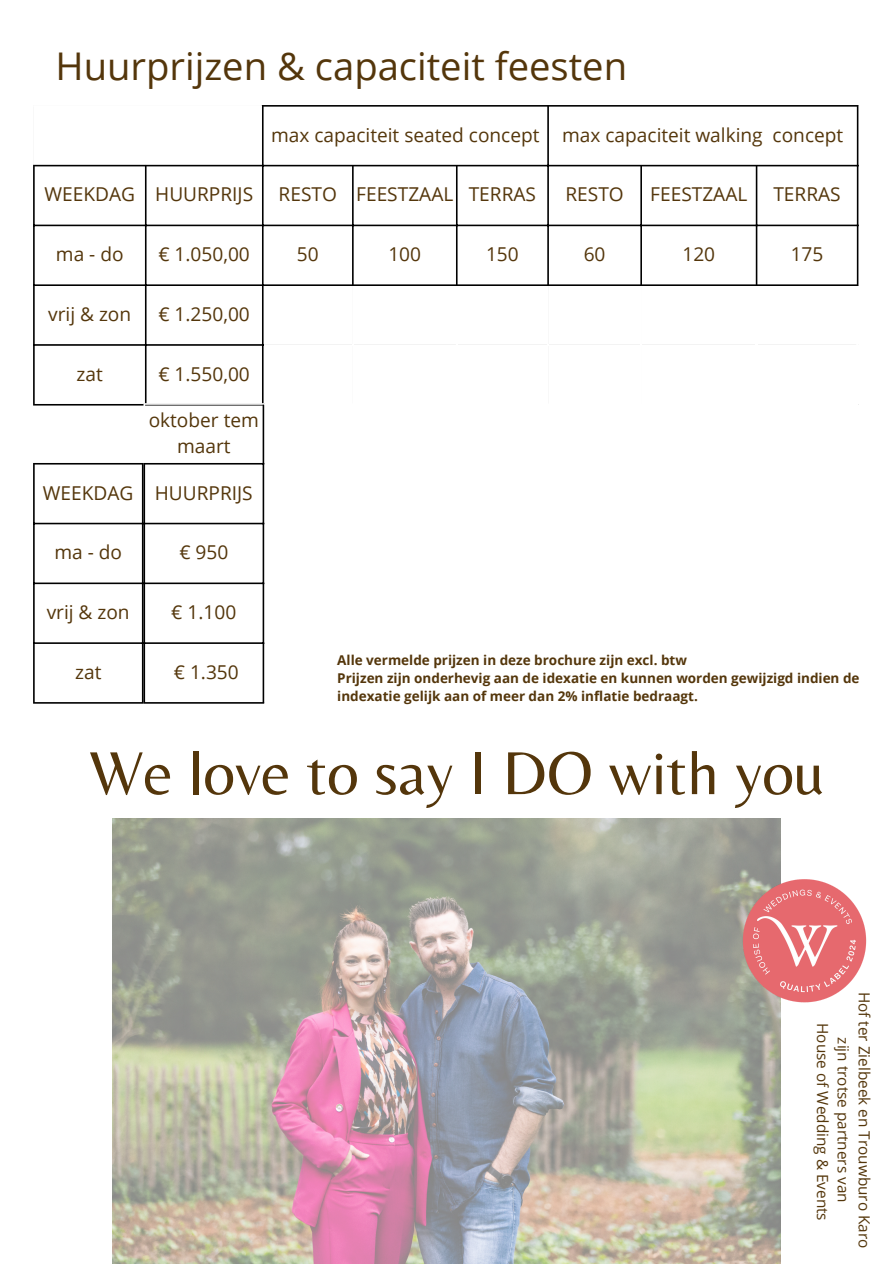
<style>
.page{position:relative;width:894px;height:1264px;background:#fff}
.page>*{position:absolute;margin:0;border:0;box-sizing:border-box;transform-origin:0 0}
.t1{font:63px "Belleza";color:#54360b}
.t2{font:38.1px "Open Sans";color:#54360b}
.t3{font:19.05px/25.5px "Open Sans";color:#54360b;text-align:center}
.t4{font:15.3px/20.7px "Open Sans";color:#54360b;text-align:center}
.t5{font:700 13.5px/18px "Open Sans";color:#54360b}
</style>
<div class="page">
<hr style="left:33px;top:166px;width:2px;height:238px;background:#000">
<hr style="left:145px;top:166px;width:1px;height:238px;background:#000">
<hr style="left:262px;top:107px;width:1px;height:297px;background:#000">
<hr style="left:352px;top:166px;width:1px;height:118px;background:#000">
<hr style="left:456px;top:166px;width:1px;height:118px;background:#000">
<hr style="left:547px;top:107px;width:1px;height:177px;background:#000">
<hr style="left:640px;top:166px;width:1px;height:118px;background:#000">
<hr style="left:755px;top:166px;width:2px;height:118px;background:#000">
<hr style="left:856px;top:107px;width:2px;height:177px;background:#000">
<hr style="left:262px;top:105px;width:596px;height:2px;background:#000">
<hr style="left:33px;top:165px;width:825px;height:1px;background:#000">
<hr style="left:33px;top:225px;width:825px;height:1px;background:#000">
<hr style="left:33px;top:284px;width:825px;height:2px;background:#000">
<hr style="left:33px;top:344px;width:230px;height:2px;background:#000">
<hr style="left:33px;top:404px;width:230px;height:1px;background:#000">
<img style="left:113px;top:818px;width:667px;height:444px">
<img style="left:730px;top:867px;width:137px;height:147px">
<hr style="left:143px;top:403px;width:121px;height:2px;background:#fff">
<hr style="left:143px;top:464px;width:2px;height:238px;background:#000">
<hr style="left:262px;top:405px;width:2px;height:297px;background:#000">
<hr style="left:143px;top:463px;width:121px;height:1px;background:#000">
<hr style="left:143px;top:522px;width:121px;height:2px;background:#000">
<hr style="left:143px;top:582px;width:121px;height:2px;background:#000">
<hr style="left:143px;top:642px;width:121px;height:2px;background:#000">
<hr style="left:143px;top:702px;width:121px;height:1px;background:#000">
<hr style="left:33px;top:464px;width:2px;height:238px;background:#000">
<hr style="left:142px;top:464px;width:1px;height:238px;background:#000">
<hr style="left:33px;top:463px;width:110px;height:1px;background:#000">
<hr style="left:33px;top:522px;width:110px;height:2px;background:#000">
<hr style="left:33px;top:582px;width:110px;height:2px;background:#000">
<hr style="left:33px;top:642px;width:110px;height:2px;background:#000">
<hr style="left:33px;top:702px;width:110px;height:1px;background:#000">
<p class="t2" style="left:55px;top:40px;width:573px">Huurprijzen &amp; capaciteit feesten</p>
<h2 class="t3" style="left:271px;top:121px;width:270px">max capaciteit seated concept</h2>
<p class="t3" style="left:562px;top:121px;width:282px">max capaciteit walking concept</p>
<p class="t3" style="left:44px;top:181px;width:92px">WEEKDAG</p>
<p class="t3" style="left:155px;top:181px;width:99px">HUURPRIJS</p>
<p class="t3" style="left:278px;top:181px;width:60px">RESTO</p>
<p class="t3" style="left:356px;top:181px;width:99px">FEESTZAAL</p>
<p class="t3" style="left:468px;top:181px;width:69px">TERRAS</p>
<p class="t3" style="left:565px;top:181px;width:60px">RESTO</p>
<p class="t3" style="left:650px;top:181px;width:99px">FEESTZAAL</p>
<p class="t3" style="left:773px;top:181px;width:69px">TERRAS</p>
<p class="t3" style="left:56px;top:241px;width:69px">ma - do</p>
<p class="t3" style="left:158px;top:241px;width:93px">€ 1.050,00</p>
<p class="t3" style="left:297px;top:241px;width:23px">50</p>
<p class="t3" style="left:388px;top:241px;width:34px">100</p>
<p class="t3" style="left:486px;top:241px;width:34px">150</p>
<p class="t3" style="left:583px;top:241px;width:23px">60</p>
<p class="t3" style="left:682px;top:241px;width:34px">120</p>
<p class="t3" style="left:790px;top:241px;width:34px">175</p>
<p class="t3" style="left:48px;top:301px;width:84px">vrij &amp; zon</p>
<p class="t3" style="left:158px;top:301px;width:93px">€ 1.250,00</p>
<p class="t3" style="left:77px;top:360px;width:28px">zat</p>
<p class="t3" style="left:158px;top:360px;width:93px">€ 1.550,00</p>
<p class="t3" style="left:43px;top:479px;width:92px">WEEKDAG</p>
<p class="t3" style="left:149px;top:407px;width:112px">oktober tem maart</p>
<p class="t3" style="left:155px;top:479px;width:99px">HUURPRIJS</p>
<h1 class="t3" style="left:54px;top:539px;width:69px">ma - do</h1>
<p class="t3" style="left:179px;top:539px;width:50px">€ 950</p>
<p class="t3" style="left:47px;top:599px;width:84px">vrij &amp; zon</p>
<p class="t3" style="left:171px;top:599px;width:66px">€ 1.100</p>
<p class="t3" style="left:75px;top:658px;width:28px">zat</p>
<p class="t3" style="left:174px;top:658px;width:66px">€ 1.350</p>
<p class="t5" style="left:337px;top:650px;width:351px">Alle vermelde prijzen in deze brochure zijn excl. btw</p>
<p class="t5" style="left:337px;top:668px;width:523px">Prijzen zijn onderhevig aan de idexatie en kunnen worden gewijzigd indien de indexatie gelijk aan of meer dan 2% inflatie bedraagt.</p>
<p class="t1" style="left:89px;top:735px;width:736px">We love to say I DO with you</p>
<p class="t4" style="left:874px;top:991px;width:258px;rotate:90deg">Hof ter Zielbeek en Trouwburo Karo zijn trotse partners van<br>House of Wedding &amp; Events</p>
</div>
